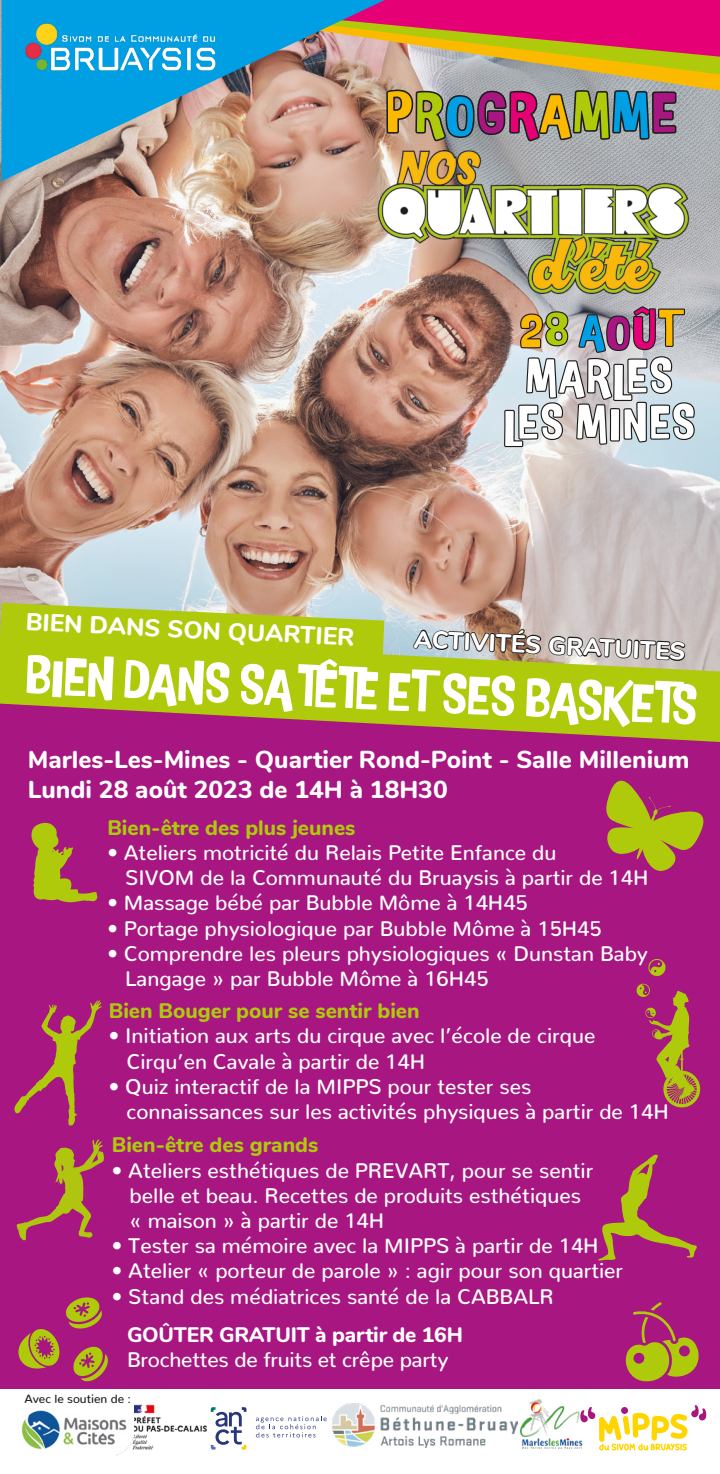
<style>
.page{position:relative;width:720px;height:1474px;background:#fff}
.page>*{position:absolute;margin:0;border:0;box-sizing:border-box;transform-origin:0 0}
.t1{font:700 64.58px "P22 Nudgewink Pro";letter-spacing:.05em;color:#fbba00}
.t2{font:700 62.12px "P22 Nudgewink Pro";color:#fff}
.t3{font:700 54.07px/46px "P22 Nudgewink Pro";letter-spacing:.05em;color:#fff;text-align:center}
.t4{font:800 24.5px/29.4px "Nunito";color:#fff}
.t5{font:500 21px/25.2px "Nunito";color:#fff}
.t6{font:800 21px "Nunito";color:#afca0b}
.t7{font:800 21px "Nunito";letter-spacing:-.01em;color:#fff}
.t8{font:500 11.9px "Nunito";color:#1d1d1b}
.s1{color:#afca0b}
.s2{color:#009fe3}
.s3{color:#a71681}
.s4{color:#e60076}
.s5{color:#fbba00}
</style>
<div class="page">
<img style="left:1px;top:181px;width:718px;height:454px">
<svg style="left:502px;top:304px;width:193px;height:220px;background:#b8b9ba"></svg>
<svg style="left:0;top:635px;width:719px;height:68px;background:#b0c91a"></svg>
<div style="left:0;top:703px;width:719px;height:686px;background:#a71681"></div>
<img style="left:520px;top:1399px;width:59px;height:49px">
<svg style="left:579px;top:1405px;width:127px;height:45px"></svg>
<img style="left:133px;top:1404px;width:78px;height:46px">
<svg style="left:211px;top:1407px;width:35px;height:42px"></svg>
<svg style="left:256px;top:1416px;width:70px;height:21px"></svg>
<img style="left:21px;top:1410px;width:112px;height:44px">
<svg style="left:125px;top:0;width:594px;height:249px;background:#b77d79"></svg>
<img style="left:1px;top:0;width:384px;height:181px">
<img style="left:24px;top:22px;width:192px;height:50px">
<svg style="left:31px;top:822px;width:66px;height:80px;background:#aa694a"></svg>
<svg style="left:648px;top:958px;width:17px;height:18px"></svg>
<svg style="left:636px;top:983px;width:63px;height:124px;background:#a94e5b"></svg>
<svg style="left:14px;top:1000px;width:88px;height:125px;background:#a83b68"></svg>
<svg style="left:17px;top:1139px;width:87px;height:101px;background:#a84164"></svg>
<svg style="left:598px;top:1154px;width:98px;height:106px;background:#a83e66"></svg>
<svg style="left:625px;top:1302px;width:74px;height:80px;background:#aa5d51"></svg>
<svg style="left:16px;top:1295px;width:94px;height:88px;background:#a9485f"></svg>
<img style="left:368px;top:150px;width:324px;height:217px">
<svg style="left:0;top:603px;width:384px;height:53px;background:#b3ca2a"></svg>
<svg style="left:412px;top:558px;width:274px;height:173px;background:#b5b466"></svg>
<svg style="left:605px;top:780px;width:98px;height:91px;background:#ab7442"></svg>
<img style="left:332px;top:1403px;width:185px;height:44px">
<h1 class="t1" style="left:386px;top:77px;width:291px">P<span class="s1">R</span><span class="s2">O</span><span class="s3">G</span><span class="s4">R</span>A<span class="s1">M</span><span class="s2">M</span><span class="s3">E</span></h1>
<h3 class="t3" style="left:503px;top:309px;width:192px"><span class="s5">2</span><span class="s1">8</span> <span class="s2">A</span><span class="s3">O</span><span class="s4">Û</span><span class="s5">T<br></span>MARLES<br>LES MINES</h3>
<p class="t4" style="left:27px;top:604px;width:330px;rotate:3deg">BIEN DANS SON QUARTIER</p>
<p class="t4" style="left:415px;top:622px;width:273px;rotate:3deg">ACTIVITÉS GRATUITES</p>
<h2 class="t2" style="left:27px;top:639px;width:673px;rotate:3deg">BIEN DANS SA TÊTE ET SES BASKETS</h2>
<p class="t4" style="left:28px;top:743px;width:662px">Marles-Les-Mines - Quartier Rond-Point - Salle Millenium<br>Lundi 28 août 2023 de 14H à 18H30</p>
<p class="t6" style="left:107px;top:812px;width:249px">Bien-être des plus jeunes</p>
<p class="t5" style="left:125px;top:837px;width:524px;text-indent:-18px">• Ateliers motricité du Relais Petite Enfance du<br>SIVOM de la Communauté du Bruaysis à partir de 14H</p>
<p class="t5" style="left:107px;top:888px;width:421px">• Massage bébé par Bubble Môme à 14H45</p>
<p class="t5" style="left:107px;top:913px;width:495px">• Portage physiologique par Bubble Môme à 15H45</p>
<p class="t5" style="left:125px;top:938px;width:524px;text-indent:-18px">• Comprendre les pleurs physiologiques « Dunstan Baby<br>Langage » par Bubble Môme à 16H45</p>
<p class="t6" style="left:109px;top:995px;width:312px">Bien Bouger pour se sentir bien</p>
<p class="t5" style="left:127px;top:1021px;width:470px;text-indent:-18px">• Initiation aux arts du cirque avec l’école de cirque<br>Cirqu’en Cavale à partir de 14H</p>
<p class="t5" style="left:127px;top:1071px;width:543px;text-indent:-18px">• Quiz interactif de la MIPPS pour tester ses connaissances sur les activités physiques à partir de 14H</p>
<p class="t6" style="left:112px;top:1129px;width:208px">Bien-être des grands</p>
<p class="t5" style="left:130px;top:1155px;width:465px;text-indent:-18px">• Ateliers esthétiques de PREVART, pour se sentir belle et beau. Recettes de produits esthétiques « maison » à partir de 14H</p>
<p class="t5" style="left:112px;top:1230px;width:488px">• Tester sa mémoire avec la MIPPS à partir de 14H</p>
<p class="t5" style="left:112px;top:1256px;width:512px">• Atelier « porteur de parole » : agir pour son quartier</p>
<p class="t5" style="left:112px;top:1281px;width:443px">• Stand des médiatrices santé de la CABBALR</p>
<p class="t7" style="left:127px;top:1319px;width:337px">GOÛTER GRATUIT à partir de 16H</p>
<p class="t5" style="left:127px;top:1344px;width:322px">Brochettes de fruits et crêpe party</p>
<p class="t8" style="left:24px;top:1388px;width:108px">Avec le soutien de :</p>
</div>
